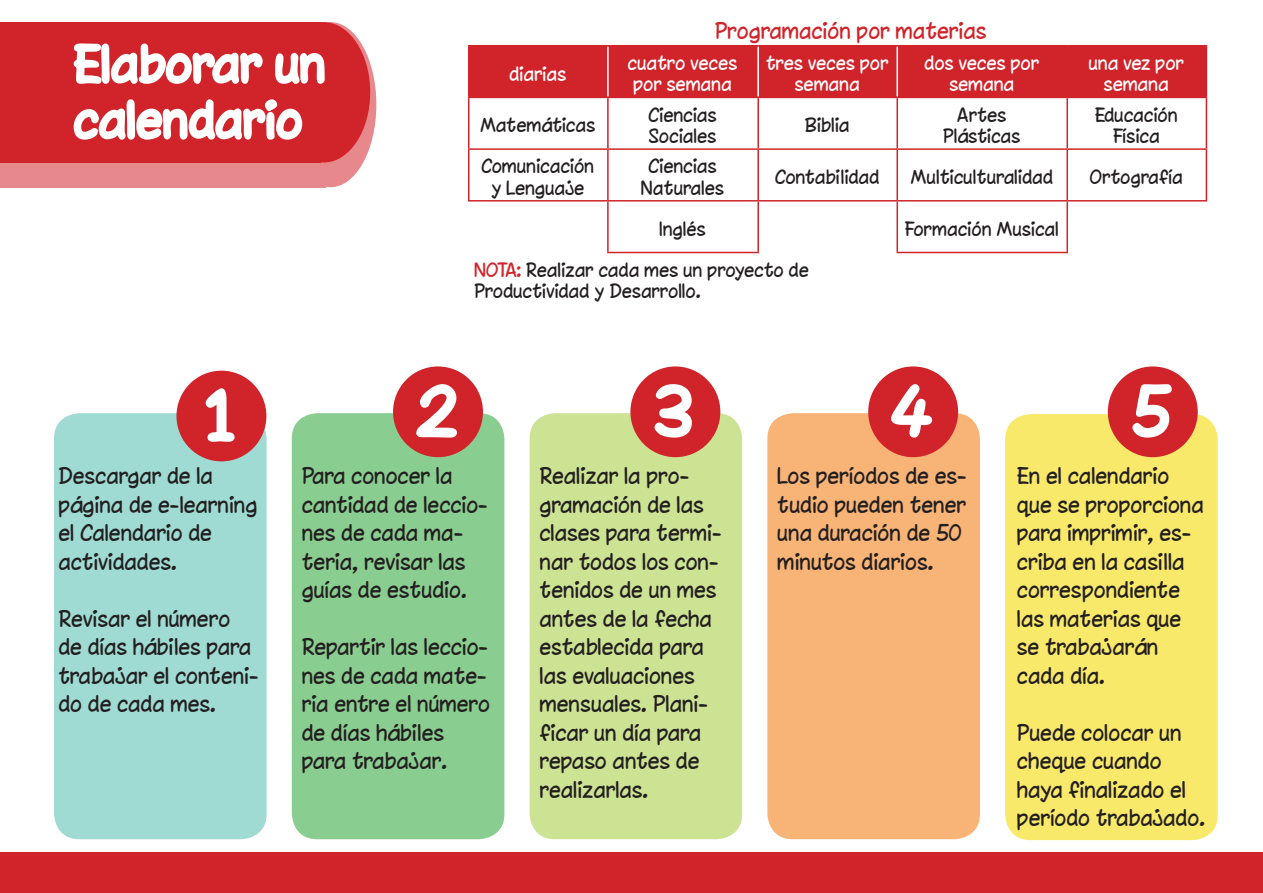
<style>
.page{position:relative;width:1263px;height:893px;background:#fff}
.page>*{position:absolute;margin:0;border:0;box-sizing:border-box;transform-origin:0 0}
.t1{font:63px "Chinacat";color:#fff}
.t2{font:46.5px/55.8px "Chinacat";letter-spacing:.01em;color:#fff}
.t3{font:21px/28.5px "Chinacat";color:#231f20}
.t4{font:21px "Chinacat";color:#d1232a}
.t5{font:18px/21.6px "Chinacat";color:#231f20;text-align:center}
.t6{font:18px/21.6px "Chinacat";color:#fff;text-align:center}
.s1{color:#d1232a}
</style>
<div class="page">
<div style="left:0;top:22px;width:326px;height:165px;background:#e6888c"></div>
<div style="left:285px;top:22px;width:91px;height:165px;background:#e6888c;border-radius:50%"></div>
<div style="left:0;top:22px;width:320px;height:141px;background:#d1232a"></div>
<div style="left:277px;top:22px;width:93px;height:141px;background:#d1232a;border-radius:50%"></div>
<svg style="left:73px;top:43px;width:190px;height:41px"></svg>
<svg style="left:275px;top:52px;width:50px;height:32px"></svg>
<svg style="left:72px;top:99px;width:232px;height:89px"></svg>
<div style="left:54px;top:413px;width:213px;height:426px;background:#9fdbd3;border-radius:26px"></div>
<div style="left:292px;top:413px;width:212px;height:426px;background:#8acd90;border-radius:26px"></div>
<div style="left:530px;top:413px;width:212px;height:426px;background:#cde394;border-radius:26px"></div>
<div style="left:767px;top:413px;width:213px;height:426px;background:#f8b477;border-radius:26px"></div>
<div style="left:1005px;top:414px;width:213px;height:426px;background:#f9e96a;border-radius:26px"></div>
<div style="left:0;top:853px;width:1263px;height:40px;background:#d1232a"></div>
<div style="left:393px;top:366px;width:90px;height:91px;background:#d1232a;border-radius:50%"></div>
<div style="left:630px;top:366px;width:90px;height:91px;background:#d1232a;border-radius:50%"></div>
<div style="left:868px;top:366px;width:90px;height:91px;background:#d1232a;border-radius:50%"></div>
<div style="left:1108px;top:366px;width:90px;height:91px;background:#d1232a;border-radius:50%"></div>
<svg style="left:416px;top:384px;width:41px;height:54px"></svg>
<svg style="left:654px;top:384px;width:38px;height:54px"></svg>
<svg style="left:891px;top:384px;width:42px;height:54px"></svg>
<svg style="left:1132px;top:384px;width:40px;height:54px"></svg>
<div style="left:469px;top:46px;width:737px;height:51px;background:#d1232a"></div>
<hr style="left:607px;top:46px;width:2px;height:51px;background:#fff">
<hr style="left:757px;top:46px;width:2px;height:51px;background:#fff">
<hr style="left:896px;top:46px;width:2px;height:51px;background:#fff">
<hr style="left:468px;top:46px;width:1px;height:51px;background:#d1232a">
<hr style="left:468px;top:45px;width:140px;height:1px;background:#d1232a">
<hr style="left:608px;top:45px;width:150px;height:1px;background:#d1232a">
<hr style="left:758px;top:45px;width:139px;height:1px;background:#d1232a">
<hr style="left:897px;top:45px;width:170px;height:1px;background:#d1232a">
<hr style="left:1067px;top:45px;width:140px;height:1px;background:#d1232a">
<hr style="left:1066px;top:46px;width:2px;height:51px;background:#d1232a">
<hr style="left:1206px;top:46px;width:1px;height:51px;background:#d1232a">
<hr style="left:468px;top:97px;width:140px;height:1px;background:#d1232a">
<hr style="left:468px;top:98px;width:1px;height:50px;background:#d1232a">
<hr style="left:608px;top:97px;width:150px;height:1px;background:#d1232a">
<hr style="left:607px;top:98px;width:2px;height:50px;background:#d1232a">
<hr style="left:758px;top:97px;width:139px;height:1px;background:#d1232a">
<hr style="left:757px;top:98px;width:2px;height:50px;background:#d1232a">
<hr style="left:758px;top:148px;width:139px;height:2px;background:#d1232a">
<hr style="left:758px;top:200px;width:139px;height:2px;background:#d1232a">
<hr style="left:897px;top:97px;width:170px;height:1px;background:#d1232a">
<hr style="left:896px;top:98px;width:2px;height:50px;background:#d1232a">
<hr style="left:1067px;top:97px;width:140px;height:1px;background:#d1232a">
<hr style="left:1066px;top:98px;width:2px;height:50px;background:#d1232a">
<hr style="left:1206px;top:98px;width:1px;height:50px;background:#d1232a">
<hr style="left:468px;top:148px;width:140px;height:2px;background:#d1232a">
<hr style="left:468px;top:150px;width:1px;height:50px;background:#d1232a">
<hr style="left:608px;top:148px;width:150px;height:2px;background:#d1232a">
<hr style="left:607px;top:150px;width:2px;height:50px;background:#d1232a">
<hr style="left:757px;top:150px;width:2px;height:50px;background:#d1232a">
<hr style="left:468px;top:200px;width:140px;height:2px;background:#d1232a">
<hr style="left:608px;top:200px;width:150px;height:2px;background:#d1232a">
<hr style="left:607px;top:202px;width:2px;height:50px;background:#d1232a">
<hr style="left:757px;top:202px;width:2px;height:50px;background:#d1232a">
<hr style="left:607px;top:252px;width:152px;height:1px;background:#d1232a">
<hr style="left:897px;top:148px;width:170px;height:2px;background:#d1232a">
<hr style="left:896px;top:150px;width:2px;height:50px;background:#d1232a">
<hr style="left:1067px;top:148px;width:140px;height:2px;background:#d1232a">
<hr style="left:1066px;top:150px;width:2px;height:50px;background:#d1232a">
<hr style="left:1206px;top:150px;width:1px;height:50px;background:#d1232a">
<hr style="left:897px;top:200px;width:170px;height:2px;background:#d1232a">
<hr style="left:1067px;top:200px;width:140px;height:2px;background:#d1232a">
<hr style="left:1066px;top:202px;width:2px;height:50px;background:#d1232a">
<hr style="left:896px;top:202px;width:2px;height:50px;background:#d1232a">
<hr style="left:896px;top:252px;width:172px;height:1px;background:#d1232a">
<div style="left:176px;top:371px;width:90px;height:90px;background:#d1232a;border-radius:50%"></div>
<svg style="left:205px;top:388px;width:30px;height:54px"></svg>
<h2 class="t2" style="left:75px;top:36px;width:253px">Elaborar un calendario</h2>
<h1 class="t1" style="left:207px;top:377px;width:30px">1</h1>
<p class="t4" style="left:715px;top:18px;width:273px">Programación por materias</p>
<p class="t6" style="left:510px;top:63px;width:59px">diarias</p>
<p class="t6" style="left:628px;top:52px;width:111px">cuatro veces por semana</p>
<p class="t6" style="left:766px;top:52px;width:124px">tres veces por semana</p>
<p class="t6" style="left:925px;top:52px;width:116px">dos veces por semana</p>
<p class="t6" style="left:1089px;top:52px;width:97px">una vez por semana</p>
<p class="t5" style="left:481px;top:114px;width:117px">Matemáticas</p>
<p class="t5" style="left:649px;top:103px;width:70px;text-align:left">Ciencias<br>Sociales</p>
<p class="t5" style="left:805px;top:114px;width:46px">Biblia</p>
<p class="t5" style="left:943px;top:103px;width:79px">Artes<br>Plásticas</p>
<p class="t5" style="left:1095px;top:103px;width:84px">Educación<br>Física</p>
<p class="t5" style="left:482px;top:155px;width:114px">Comunicación y Lenguaje</p>
<p class="t5" style="left:641px;top:155px;width:84px">Ciencias<br>Naturales</p>
<p class="t5" style="left:775px;top:166px;width:106px">Contabilidad</p>
<p class="t5" style="left:911px;top:166px;width:144px">Multiculturalidad</p>
<p class="t5" style="left:1090px;top:166px;width:95px">Ortografía</p>
<p class="t5" style="left:660px;top:218px;width:48px">Inglés</p>
<p class="t5" style="left:905px;top:218px;width:156px">Formación Musical</p>
<p class="t5" style="left:475px;top:259px;width:336px;text-align:left"><span class="s1">NOTA:</span> Realizar cada mes un proyecto de<br>Productividad y Desarrollo.</p>
<h1 class="t1" style="left:418px;top:373px;width:42px">2</h1>
<h1 class="t1" style="left:656px;top:373px;width:40px">3</h1>
<h1 class="t1" style="left:892px;top:373px;width:43px">4</h1>
<h1 class="t1" style="left:1134px;top:373px;width:39px">5</h1>
<p class="t3" style="left:59px;top:462px;width:200px">Descargar de la página de e-learning el Calendario de actividades.</p>
<p class="t3" style="left:59px;top:604px;width:202px">Revisar el número de días hábiles para trabajar el conteni&shy;do de cada mes.</p>
<p class="t3" style="left:302px;top:462px;width:188px">Para conocer la cantidad de leccio&shy;nes de cada ma&shy;teria, revisar las guías de estudio.</p>
<p class="t3" style="left:302px;top:633px;width:190px">Repartir las leccio&shy;nes de cada mate&shy;ria entre el número de días hábiles para trabajar.</p>
<p class="t3" style="left:540px;top:462px;width:184px">Realizar la pro&shy;gramación de las clases para termi&shy;nar todos los con&shy;tenidos de un mes antes de la fecha establecida para las evaluaciones mensuales. Plani&shy;ficar un día para repaso antes de realizarlas.</p>
<p class="t3" style="left:778px;top:462px;width:191px">Los períodos de es&shy;tudio pueden tener una duración de 50 minutos diarios.</p>
<p class="t3" style="left:1017px;top:462px;width:188px">En el calendario que se proporciona para imprimir, es&shy;criba en la casilla correspondiente las materias que se trabajarán cada día.</p>
<p class="t3" style="left:1017px;top:718px;width:190px">Puede colocar un cheque cuando haya finalizado el período trabajado.</p>
</div>
